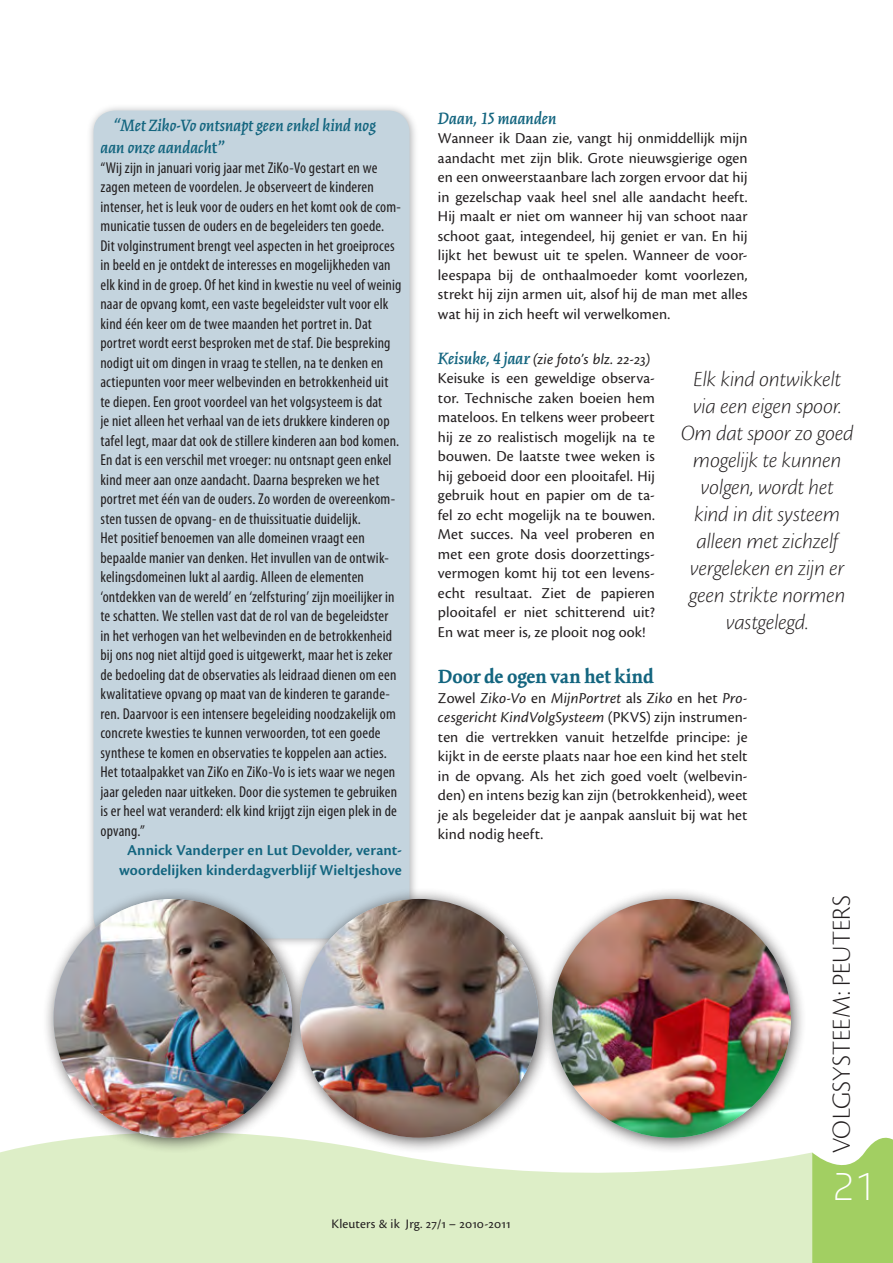
<style>
.page{position:relative;width:893px;height:1263px;background:#fff}
.page>*{position:absolute;margin:0;border:0;box-sizing:border-box;transform-origin:0 0}
.t1{font:300 36px "Sansa";color:#fff}
.t2{font:27px "Cronos Pro Lt Disp";letter-spacing:.01em;color:#231f20}
.p_citaat{font:22.5px/27px "Cronos Pro Lt Disp It";color:#231f20;text-align:center}
.T1{font:700 21px "Kinesis Std";letter-spacing:-.005em;color:#13657f}
.T2{font:italic 600 18px/22.5px "Kinesis Std";color:#13657f}
.p_0{font:condensed 15.75px/19.5px "Myriad Pro";letter-spacing:.01em;color:#231f20}
.p_0-2{font:15.75px/19.5px "Cronos Pro";letter-spacing:.005em;color:#231f20;text-align:justify}
.p_0-3{font:600 15.75px/19.5px "Cronos Pro";letter-spacing:.005em;color:#13657f;text-align:center}
.T2-2{font:italic 15.75px "Cronos Pro";letter-spacing:.015em;color:#231f20}
.t3{font:13.5px "Cronos Pro";letter-spacing:.01em;color:#231f20}
.s1{font-style:normal}
.s2{font-family:"Kinesis Std";font-weight:600;font-size:18px;color:#13657f}
.s3{font-style:italic}
</style>
<div class="page">
<div style="left:0;top:1143px;width:812px;height:120px;background:#ddeec7"></div>
<svg style="left:812px;top:1137px;width:81px;height:126px;background:#aed577"></svg>
<div style="left:86px;top:103px;width:333px;height:844px;background:#939598;opacity:.75"></div>
<div style="left:97px;top:114px;width:309px;height:821px;background:#c4d4de;border-radius:18px"></div>
<div style="left:94px;top:111px;width:316px;height:827px;border:7px solid #c4d4de;border-radius:18px"></div>
<div style="left:41px;top:887px;width:268px;height:267px;background:#231f20;opacity:.75"></div>
<img style="left:54px;top:899px;width:238px;height:239px;border-radius:119px">
<div style="left:288px;top:887px;width:267px;height:267px;background:#231f20;opacity:.75"></div>
<img style="left:300px;top:899px;width:239px;height:239px;border-radius:119px">
<div style="left:540px;top:887px;width:267px;height:267px;background:#231f20;opacity:.75"></div>
<img style="left:552px;top:899px;width:239px;height:239px;border-radius:119px">
<p class="T2" style="left:100px;top:114px;width:277px;text-indent:14px">“Met Ziko-Vo ontsnapt geen enkel kind nog aan onze aandach<span class="s1">t”</span></p>
<p class="p_0" style="left:100px;top:158px;width:302px">“Wij zijn in januari vorig jaar met ZiKo-Vo gestart en we zagen meteen de voordelen. Je observeert de kinderen intenser, het is leuk voor de ouders en het komt ook de com&shy;municatie tussen de ouders en de begeleiders ten goede.<br>Dit volginstrument brengt veel aspecten in het groeiproces in beeld en je ontdekt de interesses en mogelijkheden van elk kind in de groep. Of het kind in kwestie nu veel of weinig naar de opvang komt, een vaste begeleidster vult voor elk kind één keer om de twee maanden het portret in. Dat portret wordt eerst besproken met de staf. Die bespreking nodigt uit om dingen in vraag te stellen, na te denken en actiepunten voor meer welbevinden en betrokkenheid uit te diepen. Een groot voordeel van het volgsysteem is dat<br>je niet alleen het verhaal van de iets drukkere kinderen op tafel legt, maar dat ook de stillere kinderen aan bod komen.<br>En dat is een verschil met vroeger: nu ontsnapt geen enkel kind meer aan onze aandacht. Daarna bespreken we het portret met één van de ouders. Zo worden de overeenkom&shy;sten tussen de opvang- en de thuissituatie duidelijk.</p>
<p class="p_0" style="left:100px;top:528px;width:298px">Het positief benoemen van alle domeinen vraagt een bepaalde manier van denken. Het invullen van de ontwik&shy;kelingsdomeinen lukt al aardig. Alleen de elementen ‘ontdekken van de wereld’ en ‘zelfsturing’ zijn moeilijker in te schatten. We stellen vast dat de rol van de begeleidster in het verhogen van het welbevinden en de betrokkenheid bij ons nog niet altijd goed is uitgewerkt, maar het is zeker de bedoeling dat de observaties als leidraad dienen om een kwalitatieve opvang op maat van de kinderen te garande&shy;ren. Daarvoor is een intensere begeleiding noodzakelijk om concrete kwesties te kunnen verwoorden, tot een goede synthese te komen en observaties te koppelen aan acties.</p>
<p class="p_0" style="left:100px;top:762px;width:298px;text-align:justify">Het totaalpakket van ZiKo en ZiKo-Vo is iets waar we negen jaar geleden naar uitkeken. Door die systemen te gebruiken is er heel wat veranderd: elk kind krijgt zijn eigen plek in de opvang.”</p>
<p class="p_0-3" style="left:119px;top:841px;width:284px">Annick Vanderper en Lut Devolder, verant&shy;woordelijken kinderdagverblijf Wieltjeshove</p>
<p class="T2" style="left:438px;top:107px;width:120px">Daan, 15 maanden</p>
<p class="p_0-2" style="left:438px;top:129px;width:311px">Wanneer ik Daan zie, vangt hij onmiddellijk mijn aandacht met zijn blik. Grote nieuwsgierige ogen en een onweerstaanbare lach zorgen ervoor dat hij in gezelschap vaak heel snel alle aandacht heeft.<br>Hij maalt er niet om wanneer hij van schoot naar schoot gaat, integendeel, hij geniet er van. En hij lijkt het bewust uit te spelen. Wanneer de voor&shy;leespapa bij de onthaalmoeder komt voorlezen, strekt hij zijn armen uit, alsof hij de man met alles wat hij in zich heeft wil verwelkomen.</p>
<p class="T2-2" style="left:438px;top:350px;width:214px"><span class="s2">Keisuke, 4 jaar</span> (zie foto’s blz. 22-23)</p>
<p class="p_0-2" style="left:438px;top:369px;width:218px">Keisuke is een geweldige observa&shy;tor. Technische zaken boeien hem mateloos. En telkens weer probeert hij ze zo realistisch mogelijk na te bouwen. De laatste twee weken is hij geboeid door een plooitafel. Hij gebruik hout en papier om de ta&shy;fel zo echt mogelijk na te bouwen.<br>Met succes. Na veel proberen en met een grote dosis doorzettings&shy;vermogen komt hij tot een levens&shy;echt resultaat. Ziet de papieren plooitafel er niet schitterend uit?<br>En wat meer is, ze plooit nog ook!</p>
<p class="T1" style="left:438px;top:664px;width:217px">Door de ogen van het kind</p>
<p class="p_0-2" style="left:438px;top:688px;width:311px">Zowel <span class="s3">Ziko-Vo</span> en <span class="s3">MijnPortret</span> als <span class="s3">Ziko</span> en het <span class="s3">Pro&shy;cesgericht KindVolgSysteem</span> (PKVS) zijn instrumen&shy;ten die vertrekken vanuit hetzelfde principe: je kijkt in de eerste plaats naar hoe een kind het stelt in de opvang. Als het zich goed voelt (welbevin&shy;den) en intens bezig kan zijn (betrokkenheid), weet je als begeleider dat je aanpak aansluit bij wat het kind nodig heeft.</p>
<p class="p_citaat" style="left:681px;top:366px;width:174px">Elk kind ontwikkelt via een eigen spoor.<br>Om dat spoor zo goed mogelijk te kunnen volgen, wordt het kind in dit systeem alleen met zichzelf vergeleken en zijn er geen strikte normen vastgelegd.</p>
<h2 class="t2" style="left:826px;top:1153px;width:260px;rotate:-90deg">VOLGSYSTEEM: PEUTERS</h2>
<h1 class="t1" style="left:832px;top:1164px;width:46px">21</h1>
<p class="t3" style="left:331px;top:1216px;width:180px">Kleuters &amp; ik Jrg. 27/1 – 2010-2011</p>
</div>
